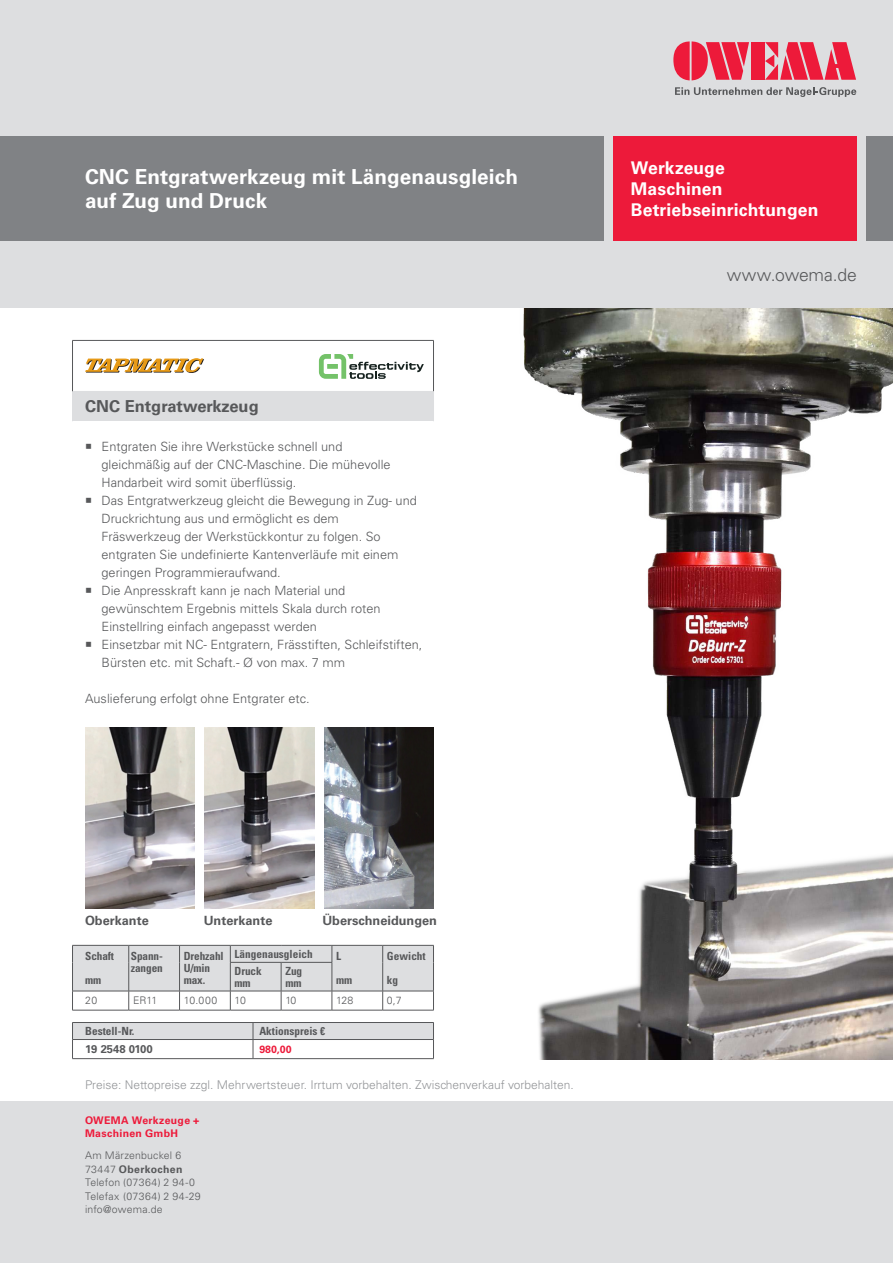
<style>
.page{position:relative;width:893px;height:1263px;background:#fff}
.page>*{position:absolute;margin:0;border:0;box-sizing:border-box;transform-origin:0 0}
.t1{font:700 20.7px/24px "Univers LT Std";letter-spacing:.005em;color:#fff}
.t2{font:700 17.55px/21px "Univers LT Std";letter-spacing:.005em;color:#fff}
.t3{font:300 17.55px "Univers LT Std";letter-spacing:-.005em;color:#57585a}
.t4{font:700 16.5px "Univers LT Std";color:#57585a}
.t5{font:300 12.75px/18px "Univers LT Std";color:#57585a}
.t6{font:700 12.75px "Univers LT Std";color:#57585a}
.t7{font:300 12px "Univers LT Std";color:#939598}
.t8{font:700 condensed 11.25px/12px "Univers LT Std";color:#57585a}
.t9{font:700 11.25px "Univers LT Std";color:#57585a}
.t10{font:300 10.5px/13.5px "Univers LT Std";letter-spacing:.02em;color:#57585a}
.t11{font:700 10.5px/13.5px "Univers LT Std";letter-spacing:.03em;color:#ed1a3a}
.t12{font:300 10.5px "Univers LT";letter-spacing:-.005em;color:#57585a}
.s1{font-weight:700}
</style>
<div class="page">
<div style="left:0;top:0;width:893px;height:308px;background:#dddee0"></div>
<div style="left:866px;top:137px;width:27px;height:104px;background:#808285"></div>
<div style="left:0;top:137px;width:604px;height:104px;background:#808285"></div>
<div style="left:613px;top:137px;width:244px;height:104px;background:#ed1a3a"></div>
<svg style="left:646px;top:41px;width:237px;height:96px"></svg>
<div style="left:0;top:1101px;width:893px;height:162px;background:#dddee0"></div>
<img style="left:523px;top:308px;width:370px;height:751px">
<div style="left:73px;top:391px;width:360px;height:30px;background:#dddee0"></div>
<svg style="left:72px;top:392px;width:1px;height:29px"></svg>
<hr style="left:72px;top:391px;width:362px;height:1px;background:#dddee0">
<hr style="left:433px;top:341px;width:1px;height:50px;background:#57585a">
<svg style="left:433px;top:392px;width:1px;height:29px"></svg>
<hr style="left:72px;top:341px;width:1px;height:50px;background:#57585a">
<hr style="left:72px;top:340px;width:362px;height:1px;background:#57585a">
<hr style="left:230px;top:1010px;width:51px;height:1px;background:#57585a">
<svg style="left:72px;top:945px;width:362px;height:65px"></svg>
<hr style="left:72px;top:1010px;width:57px;height:1px;background:#57585a">
<hr style="left:129px;top:1010px;width:51px;height:1px;background:#57585a">
<hr style="left:180px;top:1010px;width:50px;height:1px;background:#57585a">
<hr style="left:281px;top:1010px;width:51px;height:1px;background:#57585a">
<hr style="left:332px;top:1010px;width:51px;height:1px;background:#57585a">
<hr style="left:383px;top:1010px;width:51px;height:1px;background:#57585a">
<svg style="left:72px;top:1022px;width:362px;height:36px"></svg>
<hr style="left:72px;top:1058px;width:181px;height:1px;background:#57585a">
<hr style="left:253px;top:1058px;width:181px;height:1px;background:#57585a">
<svg style="left:85px;top:358px;width:119px;height:15px"></svg>
<svg style="left:319px;top:354px;width:105px;height:25px"></svg>
<img style="left:85px;top:727px;width:110px;height:181px">
<img style="left:205px;top:727px;width:109px;height:181px">
<img style="left:324px;top:727px;width:110px;height:181px">
<h1 class="t1" style="left:85px;top:165px;width:435px">CNC Entgratwerkzeug mit Längenausgleich auf Zug und Druck</h1>
<p class="t4" style="left:85px;top:397px;width:175px">CNC Entgratwerkzeug</p>
<p class="t5" style="left:102px;top:438px;width:291px;text-indent:-16px">○ Entgraten Sie ihre Werkstücke schnell und gleichmäßig auf der CNC-Maschine. Die mühevolle<br>Handarbeit wird somit überflüssig.</p>
<p class="t5" style="left:102px;top:492px;width:317px;text-indent:-16px">○ Das Entgratwerkzeug gleicht die Bewegung in Zug- und Druckrichtung aus und ermöglicht es dem Fräswerkzeug der Werkstückkontur zu folgen. So entgraten Sie undefinierte Kantenverläufe mit einem geringen Programmieraufwand.</p>
<p class="t5" style="left:102px;top:582px;width:281px;text-indent:-16px">○ Die Anpresskraft kann je nach Material und gewünschtem Ergebnis mittels Skala durch roten<br>Einstellring einfach angepasst werden</p>
<p class="t5" style="left:102px;top:636px;width:322px;text-indent:-16px">○ Einsetzbar mit NC- Entgratern, Frässtiften, Schleifstiften,<br>Bürsten etc. mit Schaft.- Ø von max. 7 mm</p>
<p class="t5" style="left:85px;top:690px;width:226px">Auslieferung erfolgt ohne Entgrater etc.</p>
<h2 class="t2" style="left:631px;top:159px;width:189px">Werkzeuge<br>Maschinen<br>Betriebseinrichtungen</h2>
<h2 class="t3" style="left:727px;top:268px;width:132px">www.owema.de</h2>
<p class="t6" style="left:85px;top:913px;width:65px">Oberkante</p>
<p class="t6" style="left:204px;top:913px;width:70px">Unterkante</p>
<p class="t6" style="left:322px;top:913px;width:116px">Überschneidungen</p>
<p class="t8" style="left:85px;top:945px;width:30px;line-height:24px">Schaft mm</p>
<p class="t8" style="left:131px;top:951px;width:33px">Spann&shy;zangen</p>
<p class="t8" style="left:184px;top:951px;width:41px">Drehzahl<br>U/min max.</p>
<p class="t8" style="left:235px;top:949px;width:80px">Längenausgleich</p>
<p class="t8" style="left:336px;top:945px;width:18px;line-height:24px">L mm</p>
<p class="t8" style="left:387px;top:945px;width:40px;line-height:24px">Gewicht kg</p>
<p class="t8" style="left:235px;top:966px;width:29px">Druck mm</p>
<p class="t8" style="left:285px;top:966px;width:18px">Zug mm</p>
<p class="t12" style="left:85px;top:997px;width:13px">20</p>
<p class="t12" style="left:133px;top:997px;width:26px">ER11</p>
<p class="t12" style="left:184px;top:997px;width:35px">10.000</p>
<p class="t12" style="left:235px;top:997px;width:13px">10</p>
<p class="t12" style="left:285px;top:997px;width:12px">10</p>
<p class="t12" style="left:336px;top:997px;width:18px">128</p>
<p class="t12" style="left:387px;top:997px;width:16px">0,7</p>
<p class="t8" style="left:85px;top:1026px;width:51px">Bestell-Nr.</p>
<p class="t8" style="left:259px;top:1026px;width:67px">Aktionspreis €</p>
<p class="t9" style="left:85px;top:1043px;width:69px">19 2548 0100</p>
<p class="t11" style="left:259px;top:1042px;width:34px">980,00</p>
<p class="t7" style="left:85px;top:1080px;width:490px">Preise: Nettopreise zzgl. Mehrwertsteuer. Irrtum vorbehalten. Zwischenverkauf vorbehalten.</p>
<p class="t11" style="left:85px;top:1114px;width:116px">OWEMA Werkzeuge +<br>Maschinen GmbH</p>
<p class="t10" style="left:85px;top:1149px;width:117px">Am Märzenbuckel 6<br>73447 <span class="s1">Oberkochen<br></span>Telefon (07364) 2 94-0<br>Telefax (07364) 2 94-29 info@owema.de</p>
</div>
